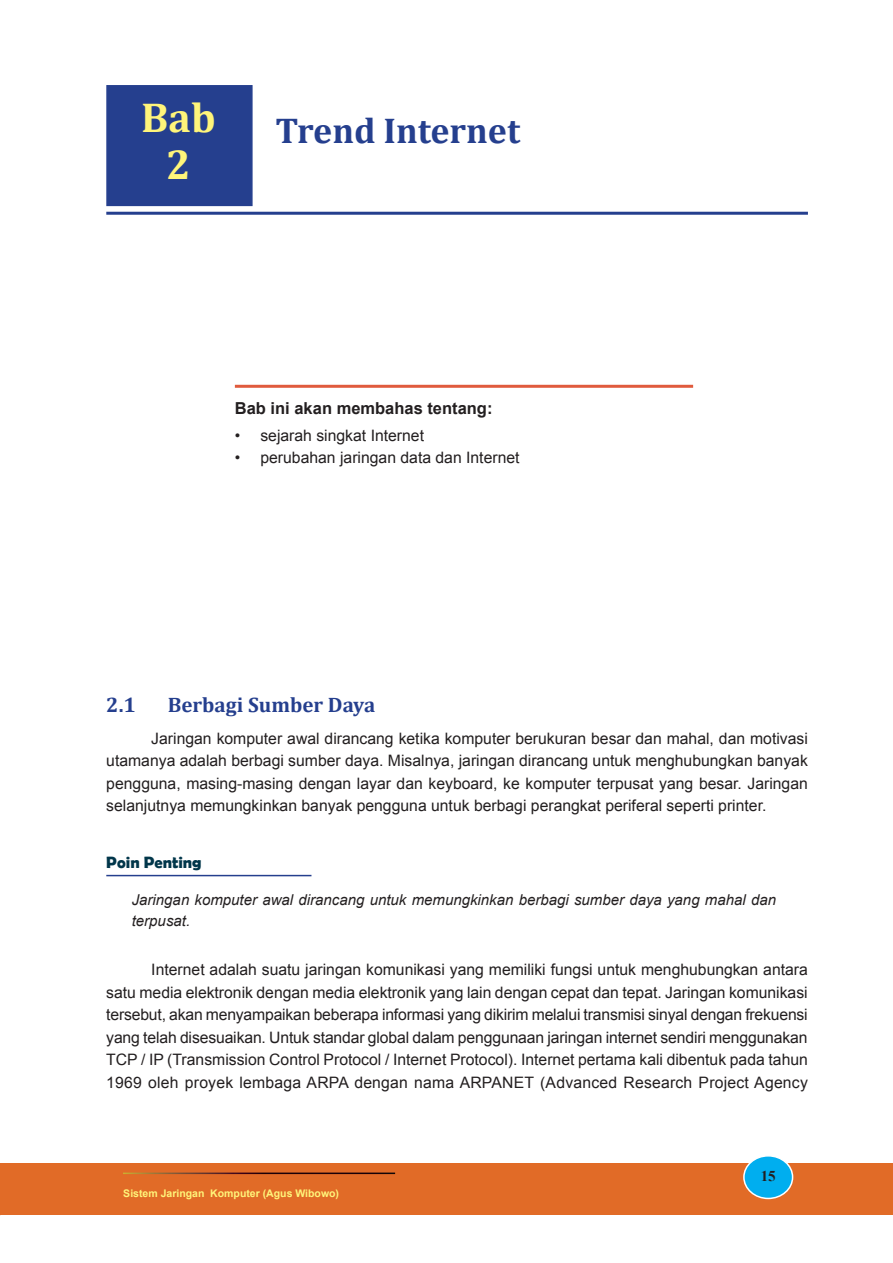
<style>
.page{position:relative;width:893px;height:1263px;background:#fff}
.page>*{position:absolute;margin:0;border:0;box-sizing:border-box;transform-origin:0 0}
.Judul_Bab{font:700 42px "Cambria";color:#fff57a}
.Judul_Bab-2{font:700 36px "Cambria";color:#253f8e}
.Sub_1{font:700 21px "Cambria";color:#253f8e}
.Sub_2b{font:700 16.5px "Arial";color:#231f20}
.t1{font:700 16.5px "Berlin Sans FB Demi";color:#01364a}
.Alinea{font:15.75px/22.5px "Arial";color:#231f20;text-align:justify}
.Menjorok_Bullet{font:15.75px "Arial";color:#231f20}
.Menjorok_A_Quote{font:italic 15px/21px "Arial";color:#231f20}
.t2{font:700 15px "Times New Roman";color:#231f20}
.t3{font:700 10.5px "Arial";color:#fff57a}
</style>
<div class="page">
<hr style="left:0;top:1164px;width:1px;height:51px;background:#e16b27">
<div style="left:1px;top:1164px;width:892px;height:51px;background:#e16b27"></div>
<hr style="left:123px;top:1172px;width:272px;height:2px;background:#fff">
<div style="left:744px;top:1156px;width:49px;height:42px;background:#00aeef;border-radius:50%"></div>
<div style="left:743px;top:1155px;width:50px;height:44px;border:2px solid #fff;border-radius:50%"></div>
<div style="left:106px;top:85px;width:147px;height:121px;background:#253f8e;border:2px solid #253f8e"></div>
<hr style="left:106px;top:212px;width:702px;height:3px;background:#253f8e">
<hr style="left:235px;top:385px;width:458px;height:3px;background:#e05b3d">
<hr style="left:106px;top:875px;width:205px;height:1px;background:#253f8e">
<p class="Judul_Bab" style="left:141px;top:88px;width:76px">Bab</p>
<p class="Judul_Bab" style="left:166px;top:135px;width:26px">2</p>
<p class="Judul_Bab-2" style="left:275px;top:105px;width:246px">Trend Internet</p>
<p class="Sub_2b" style="left:235px;top:397px;width:259px">Bab ini akan membahas tentang:</p>
<p class="Menjorok_Bullet" style="left:235px;top:425px;width:191px">• sejarah singkat Internet</p>
<p class="Menjorok_Bullet" style="left:235px;top:447px;width:286px">• perubahan jaringan data dan Internet</p>
<p class="Sub_1" style="left:106px;top:690px;width:31px">2.1</p>
<p class="Sub_1" style="left:168px;top:690px;width:209px">Berbagi Sumber Daya</p>
<p class="Alinea" style="left:106px;top:727px;width:703px;text-indent:45px">Jaringan komputer awal dirancang ketika komputer berukuran besar dan mahal, dan motivasi utamanya adalah berbagi sumber daya. Misalnya, jaringan dirancang untuk menghubungkan banyak pengguna, masing-masing dengan layar dan keyboard, ke komputer terpusat yang besar. Jaringan selanjutnya memungkinkan banyak pengguna untuk berbagi perangkat periferal seperti printer.</p>
<p class="t1" style="left:106px;top:853px;width:97px">Poin Penting</p>
<p class="Menjorok_A_Quote" style="left:132px;top:889px;width:646px">Jaringan komputer awal dirancang untuk memungkinkan berbagi sumber daya yang mahal dan terpusat.</p>
<p class="Alinea" style="left:106px;top:959px;width:703px;text-indent:45px">Internet adalah suatu jaringan komunikasi yang memiliki fungsi untuk menghubungkan antara satu media elektronik dengan media elektronik yang lain dengan cepat dan tepat. Jaringan komunikasi tersebut, akan menyampaikan beberapa informasi yang dikirim melalui transmisi sinyal dengan frekuensi yang telah disesuaikan. Untuk standar global dalam penggunaan jaringan internet sendiri menggunakan TCP / IP (Transmission Control Protocol / Internet Protocol). Internet pertama kali dibentuk pada tahun 1969 oleh proyek lembaga ARPA dengan nama ARPANET (Advanced Research Project Agency</p>
<p class="t3" style="left:123px;top:1186px;width:217px">Sistem Jaringan Komputer (Agus Wibowo)</p>
<p class="t2" style="left:761px;top:1166px;width:16px">15</p>
</div>
